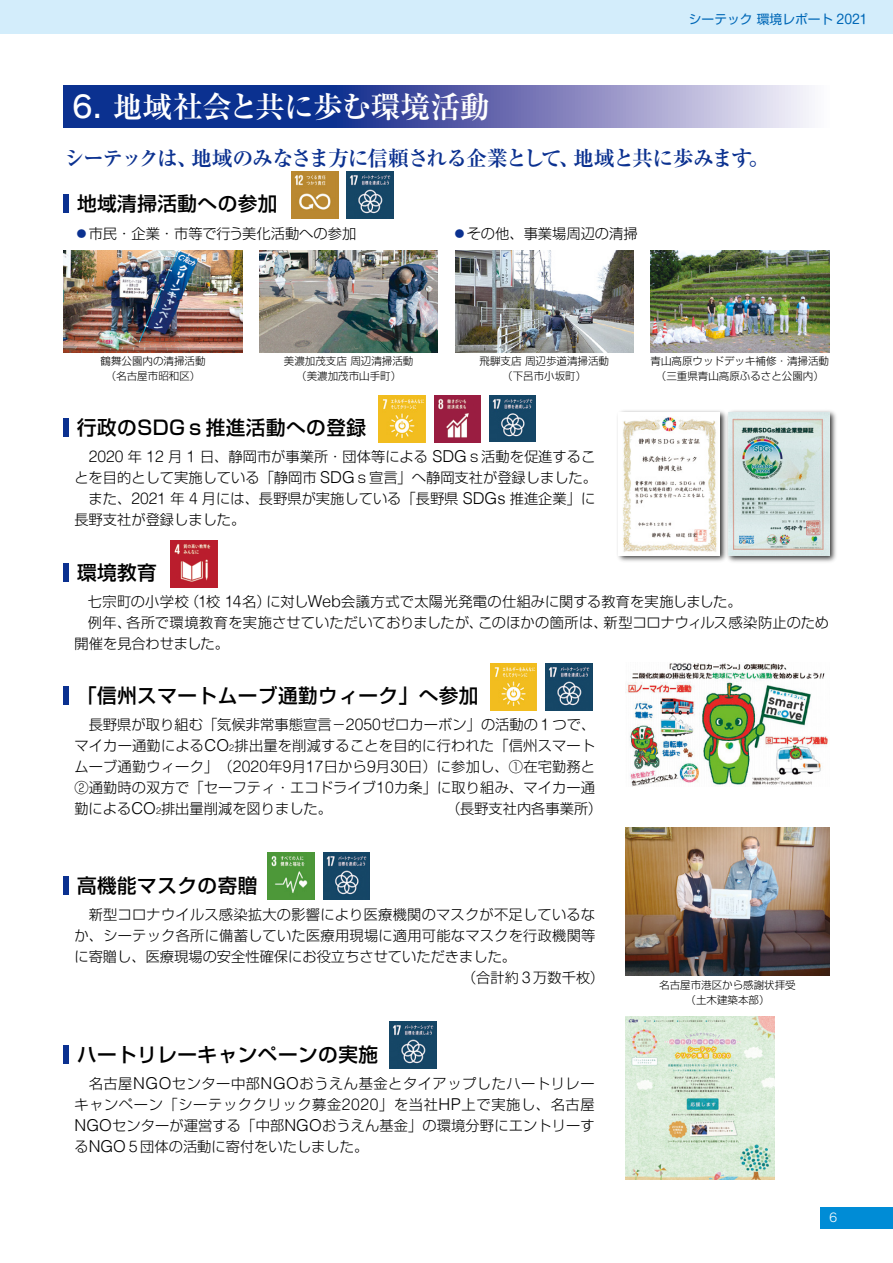
<style>
.page{position:relative;width:893px;height:1263px;background:#fff}
.page>*{position:absolute;margin:0;border:0;box-sizing:border-box;transform-origin:0 0}
.t1{font:700 30px "Ryumin Pro";letter-spacing:-.035em;color:#fff}
.t2{font:700 21px "Ryumin Pro";letter-spacing:-.07em;color:#0b3190}
.t3{font:500 19.65px "Shin Go Pro";letter-spacing:.025em;color:#000}
.t4{font:300 14.25px/21px "Shin Go Pr 5";color:#000;text-align:justify}
.t5{font:300 14.25px "Shin Go Pro";color:#000}
.t6{font:12.75px "Shin Go Pro";color:#0068b7}
.t7{font:12px "Rodin NTLG Pro M";color:#fff}
.t8{font:300 10.5px/15px "Shin Go Pro";color:#000;text-align:center}
.s1{font-family:"Rodin NTLG Pro DB";font-weight:400}
.s2{font-family:"Shin M Go Pro"}
.s3{color:#0b3190}
.s4{font-family:"Helvetica";font-size:16.35px}
.s5{font-family:"Shin M Go Pro";font-size:8.25px}
</style>
<div class="page">
<div style="left:821px;top:1207px;width:72px;height:21px;background:#008cd6"></div>
<div style="left:0;top:0;width:893px;height:34px;background:#d3edfb"></div>
<svg style="left:64px;top:85px;width:745px;height:43px;background:#5969af"></svg>
<img style="left:292px;top:172px;width:46px;height:47px">
<img style="left:346px;top:172px;width:47px;height:47px">
<img style="left:390px;top:1022px;width:47px;height:47px">
<img style="left:323px;top:853px;width:47px;height:47px">
<img style="left:545px;top:663px;width:47px;height:47px">
<img style="left:170px;top:540px;width:47px;height:47px">
<img style="left:64px;top:250px;width:178px;height:102px">
<img style="left:626px;top:828px;width:203px;height:148px">
<img style="left:626px;top:663px;width:203px;height:123px">
<img style="left:617px;top:410px;width:106px;height:152px">
<img style="left:618px;top:412px;width:102px;height:143px">
<img style="left:723px;top:410px;width:113px;height:152px">
<img style="left:728px;top:412px;width:101px;height:143px">
<img style="left:626px;top:1016px;width:148px;height:163px">
<img style="left:455px;top:250px;width:179px;height:102px">
<img style="left:259px;top:250px;width:179px;height:102px">
<img style="left:651px;top:250px;width:178px;height:102px">
<img style="left:379px;top:395px;width:46px;height:47px">
<img style="left:434px;top:395px;width:47px;height:47px">
<img style="left:489px;top:395px;width:47px;height:47px">
<img style="left:268px;top:853px;width:47px;height:47px">
<div style="left:64px;top:195px;width:5px;height:18px;background:#0b3190"></div>
<div style="left:64px;top:418px;width:5px;height:18px;background:#0b3190"></div>
<div style="left:64px;top:563px;width:5px;height:18px;background:#0b3190"></div>
<div style="left:64px;top:1045px;width:5px;height:18px;background:#0b3190"></div>
<div style="left:64px;top:876px;width:5px;height:18px;background:#0b3190"></div>
<div style="left:64px;top:686px;width:5px;height:18px;background:#0b3190"></div>
<img style="left:490px;top:663px;width:47px;height:47px">
<h1 class="t1" style="left:72px;top:83px;width:419px"><span class="s1">6.</span> 地域社会と共に歩む環境活動</h1>
<p class="t6" style="left:689px;top:9px;width:180px">シーテック 環境レポート <span class="s2">2021</span></p>
<h2 class="t2" style="left:64px;top:142px;width:707px">シーテックは、地域のみなさま方に信頼される企業として、地域と共に歩みます。</h2>
<h3 class="t3" style="left:77px;top:188px;width:222px">地域清掃活動への参加　</h3>
<p class="t5" style="left:74px;top:222px;width:283px"><span class="s3">●</span>市民・企業・市等で行う美化活動への参加</p>
<p class="t5" style="left:452px;top:222px;width:187px"><span class="s3">●</span>その他、事業場周辺の清掃</p>
<p class="t8" style="left:101px;top:352px;width:106px">鶴舞公園内の清掃活動（名古屋市昭和区）</p>
<p class="t8" style="left:480px;top:352px;width:131px">飛騨支店 周辺歩道清掃活動（下呂市小坂町）</p>
<p class="t8" style="left:284px;top:352px;width:131px">美濃加茂支店 周辺清掃活動（美濃加茂市山手町）</p>
<p class="t8" style="left:651px;top:352px;width:180px">青山高原ウッドデッキ補修・清掃活動（三重県青山高原ふるさと公園内）</p>
<h3 class="t3" style="left:77px;top:411px;width:311px">行政のSDGｓ推進活動への登録　</h3>
<p class="t4" style="left:89px;top:445px;width:508px"><span class="s2">2020</span> 年 <span class="s2">12</span> 月 <span class="s2">1</span> 日、静岡市が事業所・団体等による <span class="s4">SDG</span>ｓ活動を促進するこ</p>
<p class="t4" style="left:74px;top:466px;width:524px">とを目的として実施している「静岡市 <span class="s4">SDG</span>ｓ宣言」へ静岡支社が登録しました。</p>
<p class="t4" style="left:89px;top:487px;width:508px">また、<span class="s2">2021</span> 年 <span class="s2">4</span> 月には、長野県が実施している「長野県 <span class="s4">SDGs</span> 推進企業」に</p>
<p class="t4" style="left:74px;top:508px;width:172px">長野支社が登録しました。</p>
<h3 class="t3" style="left:77px;top:556px;width:102px">環境教育　</h3>
<p class="t4" style="left:88px;top:590px;width:655px">七宗町の小学校（<span class="s2">1</span>校 <span class="s2">14</span>名）に対し<span class="s4">Web</span>会議方式で太陽光発電の仕組みに関する教育を実施しました。</p>
<p class="t4" style="left:88px;top:611px;width:743px">例年、各所で環境教育を実施させていただいておりましたが、このほかの箇所は、新型コロナウィルス感染防止のため</p>
<p class="t4" style="left:74px;top:632px;width:156px">開催を見合わせました。</p>
<h3 class="t3" style="left:77px;top:679px;width:423px">「信州スマートムーブ通勤ウィーク」へ参加　</h3>
<p class="t4" style="left:74px;top:713px;width:522px;text-indent:14px">長野県が取り組む「気候非常事態宣言－<span class="s2">2050</span>ゼロカーボン」の活動の<span class="s2">１</span>つで、マイカー通勤による<span class="s4">CO</span><span class="s5">2</span>排出量を削減することを目的に行われた「信州スマートムーブ通勤ウィーク」（<span class="s2">2020</span>年<span class="s2">9</span>月<span class="s2">17</span>日から<span class="s2">9</span>月<span class="s2">30</span>日）に参加し、①在宅勤務と②通勤時の双方で「セーフティ・エコドライブ<span class="s2">10</span>カ条」に取り組み、マイカー通勤による<span class="s4">CO</span><span class="s5">2</span>排出量削減を図りました。</p>
<p class="t4" style="left:446px;top:797px;width:157px">（長野支社内各事業所）</p>
<h3 class="t3" style="left:77px;top:869px;width:202px">高機能マスクの寄贈　</h3>
<p class="t4" style="left:89px;top:903px;width:508px">新型コロナウイルス感染拡大の影響により医療機関のマスクが不足しているな</p>
<p class="t4" style="left:74px;top:924px;width:522px">か、シーテック各所に備蓄していた医療用現場に適用可能なマスクを行政機関等</p>
<p class="t4" style="left:74px;top:945px;width:443px">に寄贈し、医療現場の安全性確保にお役立ちさせていただきました。</p>
<p class="t4" style="left:462px;top:966px;width:143px">（合計約<span class="s2">３</span>万数千枚）</p>
<h3 class="t3" style="left:77px;top:1038px;width:323px">ハートリレーキャンペーンの実施　</h3>
<p class="t4" style="left:74px;top:1072px;width:522px;text-indent:14px">名古屋<span class="s4">NGO</span>センター中部<span class="s4">NGO</span>おうえん基金とタイアップしたハートリレーキャンペーン「シーテッククリック募金<span class="s2">2020</span>」を当社<span class="s4">HP</span>上で実施し、名古屋<span class="s4">NGO</span>センターが運営する「中部<span class="s4">NGO</span>おうえん基金」の環境分野にエントリーする<span class="s4">NGO</span><span class="s2">５</span>団体の活動に寄付をいたしました。</p>
<p class="t8" style="left:659px;top:976px;width:138px">名古屋市港区から感謝状拝受（土木建築本部）</p>
<p class="t7" style="left:829px;top:1210px;width:10px">6</p>
</div>
